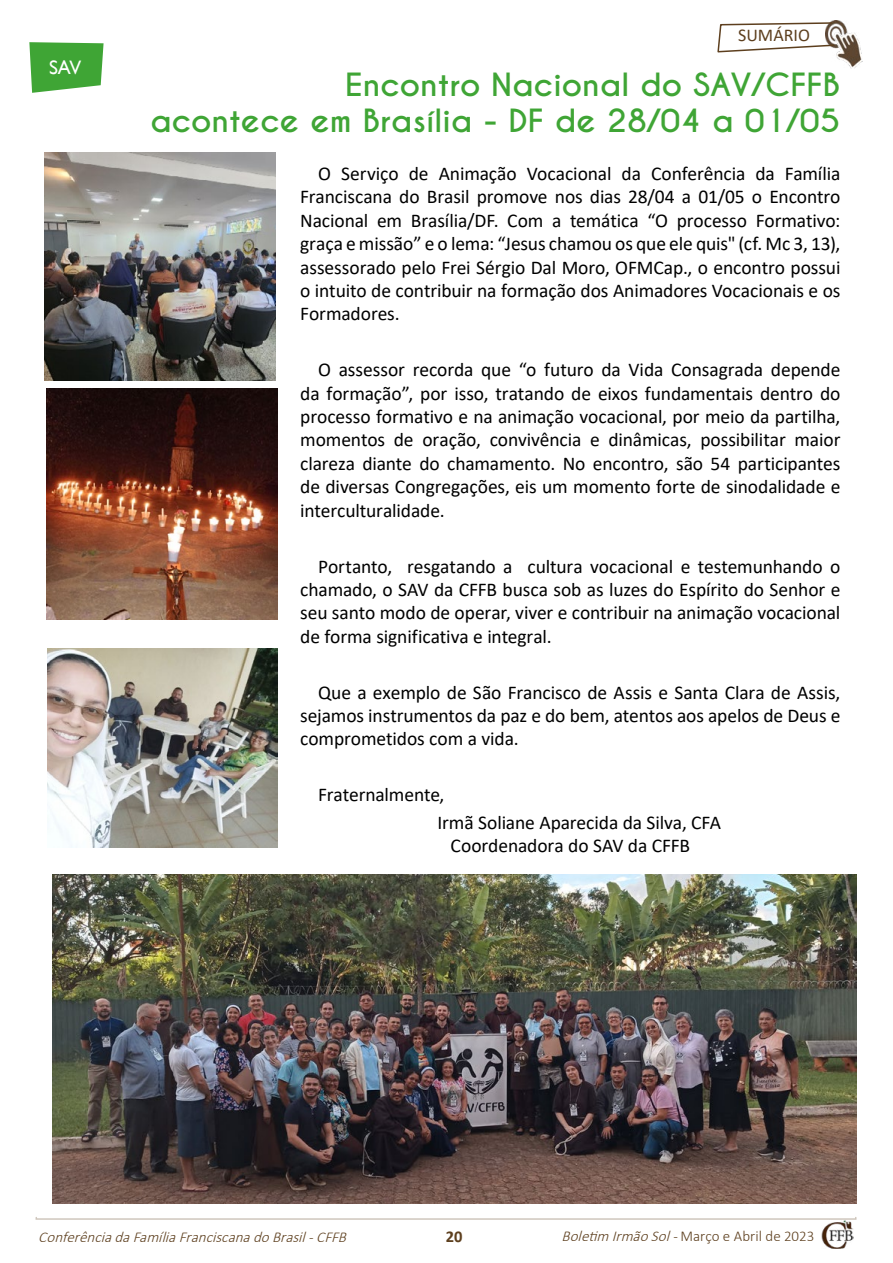
<style>
.page{position:relative;width:893px;height:1263px;background:#fff}
.page>*{position:absolute;margin:0;border:0;box-sizing:border-box;transform-origin:0 0}
.t1{font:700 30px/36px "Caviar Dreams";color:#3fa535;text-align:right;scale:1.05 1}
.t2{font:19.5px/23.4px "Calibri";letter-spacing:-.005em;color:#000;text-align:justify}
.t3{font:19.5px "Gill Sans";color:#fff}
.t4{font:18px "Calibri";color:#5d3f1e}
.t5{font:700 16.5px "Calibri";color:#5d3f1e}
.t6{font:italic 300 15px "Calibri";color:#5d3f1e}
.t7{font:300 15px "Calibri";color:#5d3f1e}
.s1{font-style:italic}
</style>
<div class="page">
<img style="left:822px;top:1220px;width:31px;height:29px">
<img style="left:831px;top:20px;width:32px;height:49px">
<svg style="left:717px;top:21px;width:118px;height:32px"></svg>
<img style="left:45px;top:153px;width:231px;height:227px">
<svg style="left:29px;top:42px;width:75px;height:51px"></svg>
<img style="left:46px;top:388px;width:231px;height:231px">
<img style="left:52px;top:874px;width:804px;height:329px">
<img style="left:48px;top:648px;width:229px;height:199px">
<p class="t3" style="left:49px;top:56px;width:34px">SAV</p>
<p class="t4" style="left:738px;top:23px;width:73px">SUMÁRIO</p>
<h1 class="t1" style="left:150px;top:68px;width:659px">Encontro Nacional do SAV/CFFB<br>acontece em Brasília - DF de 28/04 a 01/05</h1>
<p class="t2" style="left:300px;top:161px;width:542px;text-indent:18px">O Serviço de Animação Vocacional da Conferência da Família Franciscana do Brasil promove nos dias 28/04 a 01/05 o Encontro Nacional em Brasília/DF. Com a temática “O processo Formativo: graça e missão” e o lema: “Jesus chamou os que ele quis" (cf. Mc 3, 13), assessorado pelo Frei Sérgio Dal Moro, OFMCap., o encontro possui o intuito de contribuir na formação dos Animadores Vocacionais e os Formadores.</p>
<p class="t2" style="left:300px;top:358px;width:542px;text-indent:18px">O assessor recorda que “o futuro da Vida Consagrada depende da formação”, por isso, tratando de eixos fundamentais dentro do processo formativo e na animação vocacional, por meio da partilha, momentos de oração, convivência e dinâmicas, possibilitar maior clareza diante do chamamento. No encontro, são 54 participantes de diversas Congregações, eis um momento forte de sinodalidade e interculturalidade.</p>
<p class="t2" style="left:300px;top:554px;width:542px;text-indent:18px">Portanto, resgatando a cultura vocacional e testemunhando o chamado, o SAV da CFFB busca sob as luzes do Espírito do Senhor e seu santo modo de operar, viver e contribuir na animação vocacional de forma significativa e integral.</p>
<p class="t2" style="left:300px;top:680px;width:542px;text-indent:18px">Que a exemplo de São Francisco de Assis e Santa Clara de Assis, sejamos instrumentos da paz e do bem, atentos aos apelos de Deus e comprometidos com a vida.</p>
<p class="t2" style="left:437px;top:780px;width:285px;line-height:27.9px;text-indent:-119px">Fraternalmente,<br>Irmã Soliane Aparecida da Silva, CFA</p>
<p class="t2" style="left:451px;top:834px;width:241px">Coordenadora do SAV da CFFB</p>
<p class="t6" style="left:38px;top:1227px;width:314px">ConferênciadaFamíliaFranciscanadoBrasil-CFFB</p>
<p class="t5" style="left:446px;top:1224px;width:18px">20</p>
<p class="t7" style="left:562px;top:1227px;width:254px"><span class="s1">Boletim IrmãoSol-</span>Março e Abril de 2023</p>
</div>
